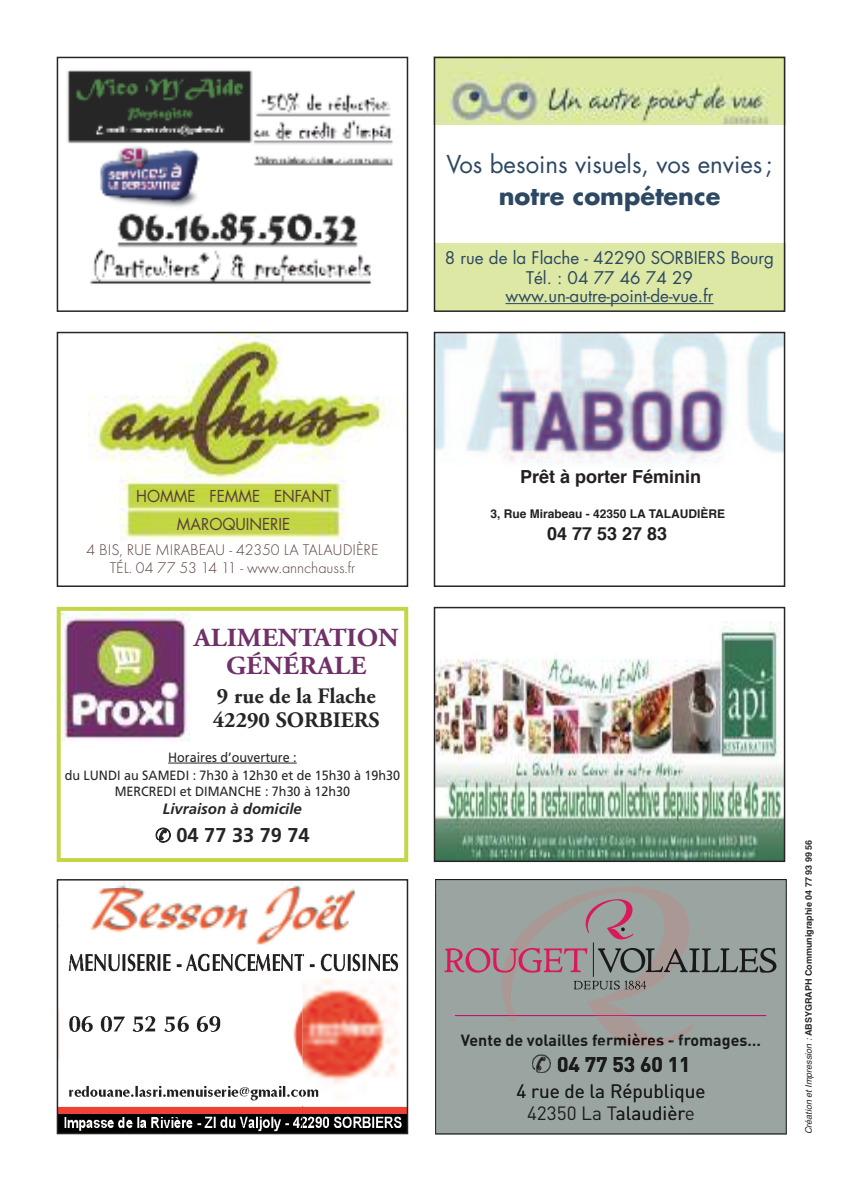
<style>
.page{position:relative;width:842px;height:1191px;background:#fff}
.page>*{position:absolute;margin:0;border:0;box-sizing:border-box;transform-origin:0 0}
.t1{font:700 26px/28px "Adobe Garamond";color:#703168;text-align:center;scale:1.05 1}
.t2{font:24px "Futura";color:#2d4862}
.t3{font:700 24px "Futura";color:#2d4862}
.t4{font:700 22px/24px "Adobe Garamond";color:#272627}
.t5{font:700 21px "DIN";color:#1a1c1b}
.t6{font:700 20px "Frutiger";color:#272627}
.t7{font:19px "DIN";color:#1a1c1b}
.t8{font:700 18px "Helvetica";color:#231f20}
.t9{font:17px/20px "Futura";color:#2d4862;text-align:center}
.t10{font:300 16px/18px "Futura T";color:#593e39;text-align:center}
.t11{font:700 16px "DIN";color:#1a1c1b}
.t12{font:16px/27.6px "Futura";color:#593e39;text-align:center;scale:.95 1}
.t13{font:italic 700 15px "Frutiger";color:#272627}
.t14{font:13.4px/18.8px "Frutiger";color:#272627;text-align:center;scale:.94 1}
.t15{font:700 12px "Helvetica";color:#231f20}
.t16{font:700 9px "Helvetica";color:#272627}
.s1{color:#1b0d0b}
.s2{font-weight:400;font-style:italic}
</style>
<div class="page">
<img style="left:88px;top:335px;width:298px;height:206px">
<img style="left:115px;top:883px;width:186px;height:5px">
<img style="left:60px;top:888px;width:345px;height:243px">
<img style="left:303px;top:1116px;width:99px;height:9px">
<img style="left:303px;top:1125px;width:99px;height:3px">
<img style="left:303px;top:1089px;width:15px;height:7px">
<img style="left:322px;top:967px;width:76px;height:4px">
<img style="left:303px;top:888px;width:97px;height:60px">
<div style="left:57px;top:879px;width:351px;height:255px;border:2px solid #272627"></div>
<img style="left:437px;top:621px;width:345px;height:238px">
<div style="left:434px;top:607px;width:351px;height:255px;border:2px solid #272627"></div>
<img style="left:437px;top:60px;width:345px;height:65px">
<div style="left:434px;top:244px;width:351px;height:68px;background:#dde8a5"></div>
<hr style="left:505px;top:303px;width:208px;height:1px;background:#2d4862">
<div style="left:434px;top:57px;width:351px;height:255px;border:2px solid #272627"></div>
<div style="left:57px;top:332px;width:351px;height:255px;border:2px solid #272627"></div>
<img style="left:67px;top:70px;width:326px;height:214px">
<div style="left:57px;top:57px;width:351px;height:255px;border:2px solid #272627"></div>
<img style="left:437px;top:335px;width:345px;height:128px">
<div style="left:434px;top:332px;width:351px;height:255px;border:2px solid #272627"></div>
<div style="left:435px;top:879px;width:352px;height:255px;background:#9aa5a1"></div>
<hr style="left:435px;top:879px;width:246px;height:1px;background:#1a1c1b">
<hr style="left:681px;top:879px;width:106px;height:1px;background:#1a1c1b">
<hr style="left:435px;top:1133px;width:246px;height:1px;background:#1a1c1b">
<hr style="left:435px;top:888px;width:1px;height:245px;background:#1a1c1b">
<hr style="left:681px;top:1133px;width:106px;height:1px;background:#1a1c1b">
<hr style="left:786px;top:888px;width:1px;height:245px;background:#1a1c1b">
<svg style="left:444px;top:887px;width:332px;height:160px"></svg>
<img style="left:62px;top:613px;width:128px;height:129px">
<div style="left:57px;top:607px;width:351px;height:255px;border:4px solid #c4d646"></div>
<hr style="left:168px;top:762px;width:129px;height:1px;background:#272627">
<svg style="left:532px;top:1054px;width:19px;height:18px"></svg>
<h2 class="t2" style="left:446px;top:153px;width:328px">Vos besoins visuels, vos envies;</h2>
<h2 class="t3" style="left:499px;top:185px;width:223px">notre compétence</h2>
<p class="t9" style="left:445px;top:249px;width:331px">8 rue de la Flache - 42290 SORBIERS Bourg<br>Tél. : 04 77 46 74 29</p>
<p class="t9" style="left:505px;top:287px;width:210px">www.un-autre-point-de-vue.fr</p>
<p class="t12" style="left:136px;top:484px;width:207px">HOMME FEMME ENFANT<br>MAROQUINERIE</p>
<p class="t10" style="left:86px;top:540px;width:293px">4 BIS, RUE MIRABEAU - 42350 LA TALAUDIÈRE<br>TÉL. 04 77 53 14 11 - www.annchauss.fr</p>
<h1 class="t1" style="left:194px;top:625px;width:197px">ALIMENTATION<br>GÉNÉRALE</h1>
<h3 class="t4" style="left:213px;top:685px;width:168px">9 rue de la Flache<br>42290 SORBIERS</h3>
<p class="t14" style="left:65px;top:748px;width:358px">Horaires d’ouverture :<br>du LUNDI au SAMEDI : 7h30 à 12h30 et de 15h30 à 19h30</p>
<p class="t14" style="left:115px;top:783px;width:252px">MERCREDI et DIMANCHE : 7h30 à 12h30</p>
<p class="t13" style="left:163px;top:803px;width:140px">Livraison à domicile</p>
<h3 class="t6" style="left:177px;top:827px;width:135px">04 77 33 79 74</h3>
<h3 class="t8" style="left:520px;top:469px;width:183px">Prêt à porter Féminin</h3>
<p class="t15" style="left:490px;top:509px;width:236px">3, Rue Mirabeau - 42350 LA TALAUDIÈRE</p>
<h3 class="t8" style="left:547px;top:526px;width:122px">04 77 53 27 83</h3>
<p class="t11" style="left:461px;top:1030px;width:302px">Vente de volailles f<span class="s1">ermières - fr</span>omages…</p>
<h3 class="t5" style="left:557px;top:1052px;width:135px">04 77 53 60 11</h3>
<h3 class="t7" style="left:516px;top:1079px;width:191px">4 rue de la République</h3>
<h3 class="t7" style="left:527px;top:1101px;width:169px">42350 La Talaudière</h3>
<p class="t16" style="left:803px;top:1134px;width:296px;rotate:-90deg"><span class="s2">Création et Impression :</span> ABSYGRAPH Communigraphie 04 77 93 99 56</p>
</div>
